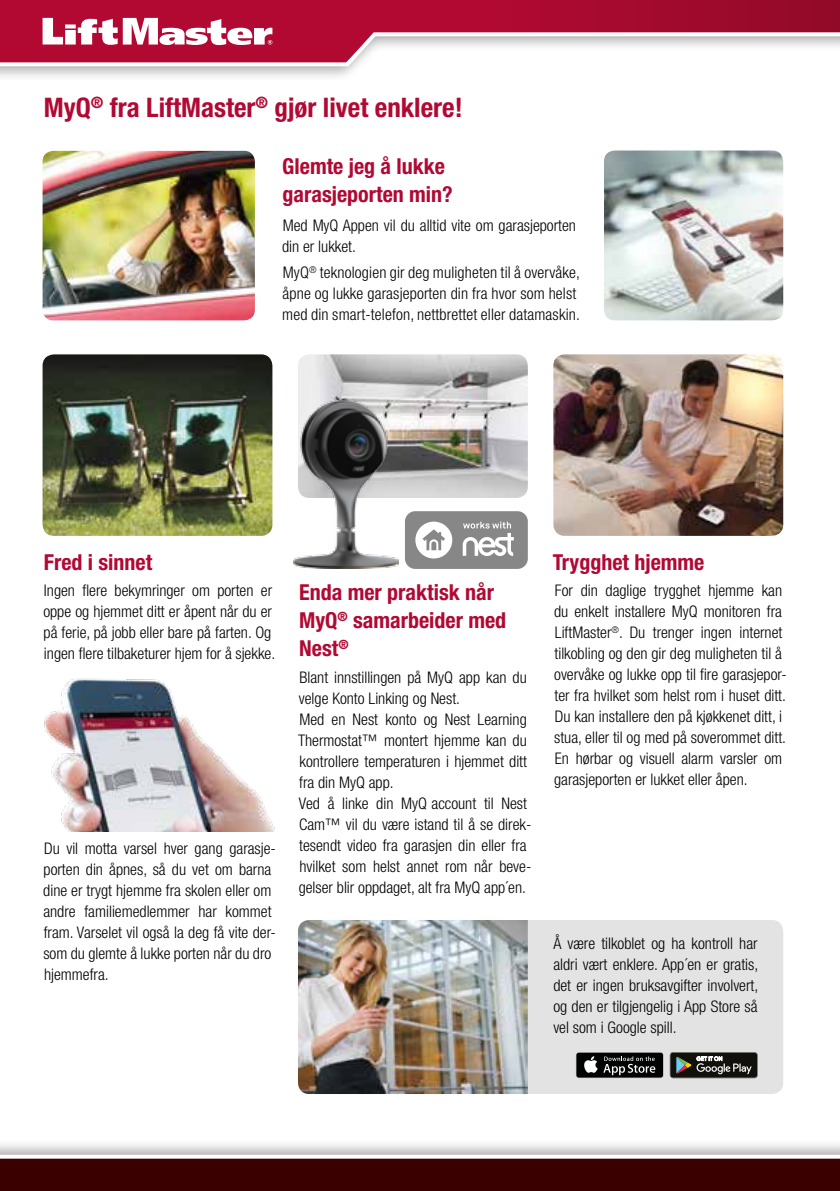
<style>
.page{position:relative;width:840px;height:1191px;background:#fff}
.page>*{position:absolute;margin:0;border:0;box-sizing:border-box;transform-origin:0 0}
.t1{font:700 condensed 27px "Helvetica Neue LT Std";color:#b10933}
.t2{font:700 condensed 22px/28px "Helvetica Neue LT Std";color:#b10933}
.t3{font:300 condensed 16px/21px "Helvetica Neue LT Std";color:#000}
</style>
<div class="page">
<img style="left:43px;top:354px;width:229px;height:182px">
<img style="left:553px;top:354px;width:229px;height:182px">
<div style="left:404px;top:511px;width:123px;height:58px;background:#878787;border-radius:10px"></div>
<div style="left:415px;top:521px;width:37px;height:37px;background:#fff;border-radius:50%"></div>
<svg style="left:422px;top:529px;width:23px;height:21px"></svg>
<svg style="left:462px;top:521px;width:51px;height:35px"></svg>
<svg style="left:298px;top:354px;width:229px;height:144px;background:#bdbbba"></svg>
<img style="left:294px;top:400px;width:104px;height:169px">
<img style="left:44px;top:678px;width:231px;height:153px">
<div style="left:298px;top:920px;width:484px;height:174px;background:#e3e3e3;border-radius:11px"></div>
<img style="left:298px;top:920px;width:229px;height:174px">
<svg style="left:669px;top:1052px;width:88px;height:26px;background:#3f3e39"></svg>
<svg style="left:575px;top:1052px;width:88px;height:26px"></svg>
<div style="left:576px;top:1052px;width:86px;height:25px;background:#010202;border-radius:2px"></div>
<svg style="left:584px;top:1056px;width:13px;height:16px"></svg>
<svg style="left:603px;top:1056px;width:52px;height:19px"></svg>
<img style="left:43px;top:151px;width:212px;height:169px">
<img style="left:604px;top:150px;width:178px;height:170px">
<div style="left:0;top:0;width:839px;height:83px;background:#000;opacity:.35"></div>
<svg style="left:0;top:0;width:839px;height:18px;background:#ab0930"></svg>
<svg style="left:0;top:18px;width:839px;height:50px"></svg>
<div style="left:0;top:1160px;width:839px;height:31px;background:#3a0000"></div>
<svg style="left:0;top:1144px;width:839px;height:16px"></svg>
<h1 class="t1" style="left:44px;top:91px;width:420px">MyQ<sup>®</sup> fra LiftMaster<sup>®</sup> gjør livet enklere!</h1>
<h2 class="t2" style="left:282px;top:152px;width:172px">Glemte jeg å lukke garasjeporten min?</h2>
<p class="t3" style="left:282px;top:214px;width:295px">Med MyQ Appen vil du alltid vite om garasjeporten din er lukket.</p>
<p class="t3" style="left:282px;top:262px;width:299px">MyQ<sup>®</sup> teknologien gir deg muligheten til å overvåke, åpne og lukke garasjeporten din fra hvor som helst med din smart-telefon, nettbrettet eller datamaskin.</p>
<h2 class="t2" style="left:44px;top:547px;width:110px">Fred i sinnet</h2>
<p class="t3" style="left:43px;top:580px;width:233px">Ingen flere bekymringer om porten er oppe og hjemmet ditt er åpent når du er på ferie, på jobb eller bare på farten. Og ingen flere tilbaketurer hjem for å sjekke.</p>
<p class="t3" style="left:43px;top:838px;width:234px">Du vil motta varsel hver gang garasje&shy;porten din åpnes, så du vet om barna dine er trygt hjemme fra skolen eller om andre familiemedlemmer har kommet fram. Varselet vil også la deg få vite der&shy;som du glemte å lukke porten når du dro hjemmefra.</p>
<h2 class="t2" style="left:299px;top:578px;width:208px">Enda mer praktisk når<br>MyQ<sup>®</sup> samarbeider med<br>Nest<sup>®</sup></h2>
<p class="t3" style="left:298px;top:666px;width:235px">Blant innstillingen på MyQ app kan du velge Konto Linking og Nest.<br>Med en Nest konto og Nest Learning Thermostat™ montert hjemme kan du kontrollere temperaturen i hjemmet ditt fra din MyQ app.<br>Ved å linke din MyQ account til Nest Cam™ vil du være istand til å se direk&shy;tesendt video fra garasjen din eller fra hvilket som helst annet rom når beve&shy;gelser blir oppdaget, alt fra MyQ app´en.</p>
<h2 class="t2" style="left:552px;top:547px;width:153px">Trygghet hjemme</h2>
<p class="t3" style="left:553px;top:580px;width:234px">For din daglige trygghet hjemme kan du enkelt installere MyQ monitoren fra LiftMaster<sup>®</sup>. Du trenger ingen internet tilkobling og den gir deg muligheten til å overvåke og lukke opp til fire garasjepor&shy;ter fra hvilket som helst rom i huset ditt.<br>Du kan installere den på kjøkkenet ditt, i stua, eller til og med på soverommet ditt.<br>En hørbar og visuell alarm varsler om garasjeporten er lukket eller åpen.</p>
<p class="t3" style="left:553px;top:932px;width:206px;text-align:justify">Å være tilkoblet og ha kontroll har aldri vært enklere. App´en er gratis, det er ingen bruksavgifter involvert, og den er tilgjengelig i App Store så vel som i Google spill.</p>
</div>
